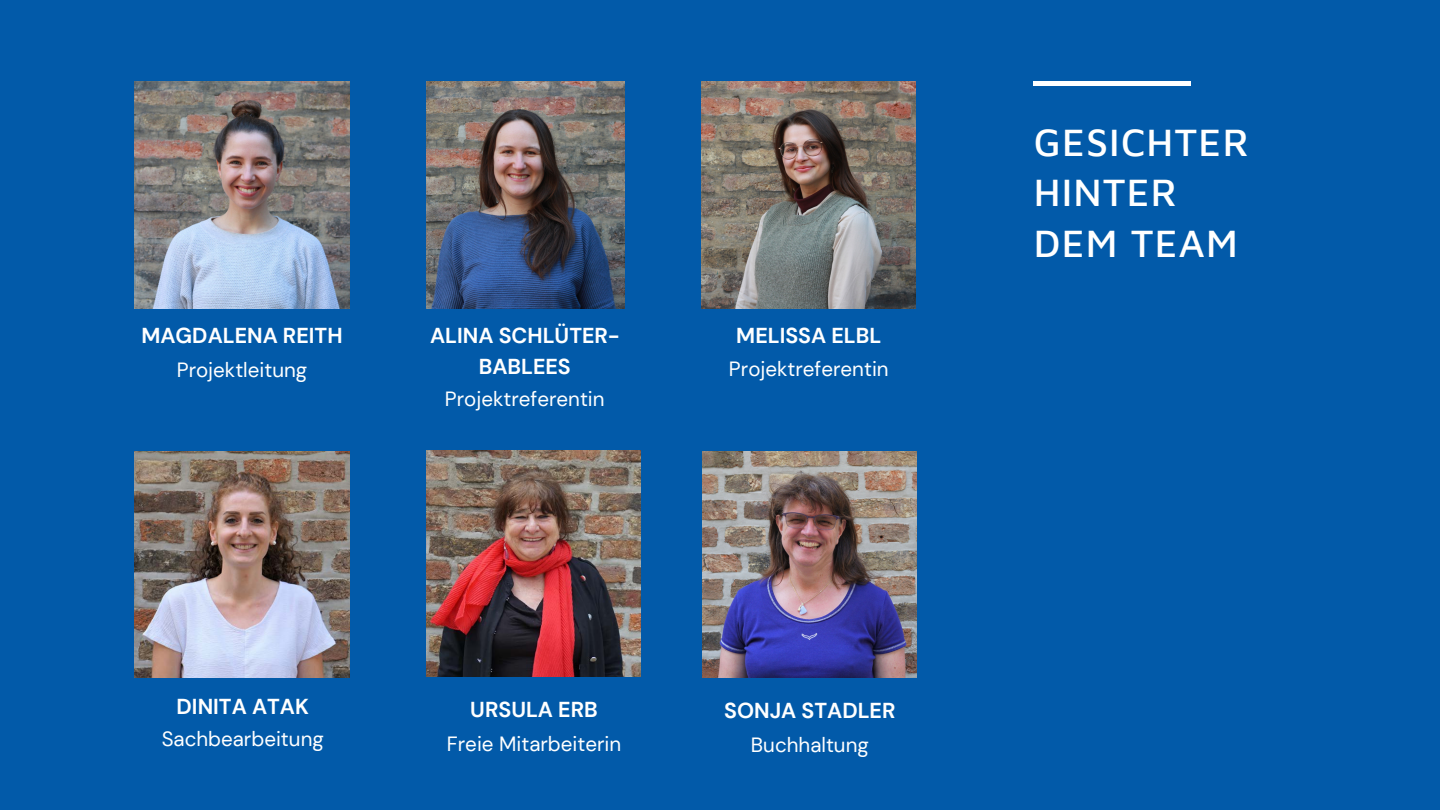
<style>
.page{position:relative;width:1440px;height:810px;background:#025aa9}
.page>*{position:absolute;margin:0;border:0;box-sizing:border-box;transform-origin:0 0}
.t1{font:500 39.1px "Maven Pro";letter-spacing:.03em;color:#fff}
.t2{font:700 21.6px/30.1px "DM Sans";color:#fff;text-align:center}
.t3{font:20.6px "DM Sans";color:#fff}
.t4{font:20.5px "DM Sans";color:#fff}
</style>
<div class="page">
<img style="left:135px;top:81px;width:214px;height:227px">
<img style="left:427px;top:81px;width:198px;height:227px">
<img style="left:701px;top:81px;width:215px;height:227px">
<img style="left:135px;top:451px;width:214px;height:227px">
<img style="left:426px;top:450px;width:215px;height:227px">
<img style="left:702px;top:451px;width:215px;height:227px">
<hr style="left:1034px;top:81px;width:157px;height:4px;background:#fff">
<p class="t2" style="left:141px;top:321px;width:203px">MAGDALENA REITH</p>
<p class="t3" style="left:177px;top:357px;width:132px">Projektleitung</p>
<p class="t2" style="left:430px;top:321px;width:191px">ALINA SCHLÜTER-<br>BABLEES</p>
<p class="t4" style="left:445px;top:386px;width:161px">Projektreferentin</p>
<p class="t2" style="left:736px;top:320px;width:147px">MELISSA ELBL</p>
<p class="t4" style="left:729px;top:356px;width:161px">Projektreferentin</p>
<p class="t2" style="left:177px;top:691px;width:134px">DINITA ATAK</p>
<p class="t3" style="left:162px;top:726px;width:164px">Sachbearbeitung</p>
<p class="t2" style="left:470px;top:695px;width:129px">URSULA ERB</p>
<p class="t3" style="left:447px;top:730px;width:176px">Freie Mitarbeiterin</p>
<p class="t2" style="left:724px;top:696px;width:173px">SONJA STADLER</p>
<p class="t3" style="left:751px;top:732px;width:119px">Buchhaltung</p>
<p class="t1" style="left:1034px;top:118px;width:216px">GESICHTER</p>
<p class="t1" style="left:1034px;top:169px;width:145px">HINTER</p>
<p class="t1" style="left:1034px;top:219px;width:206px">DEM TEAM</p>
</div>
